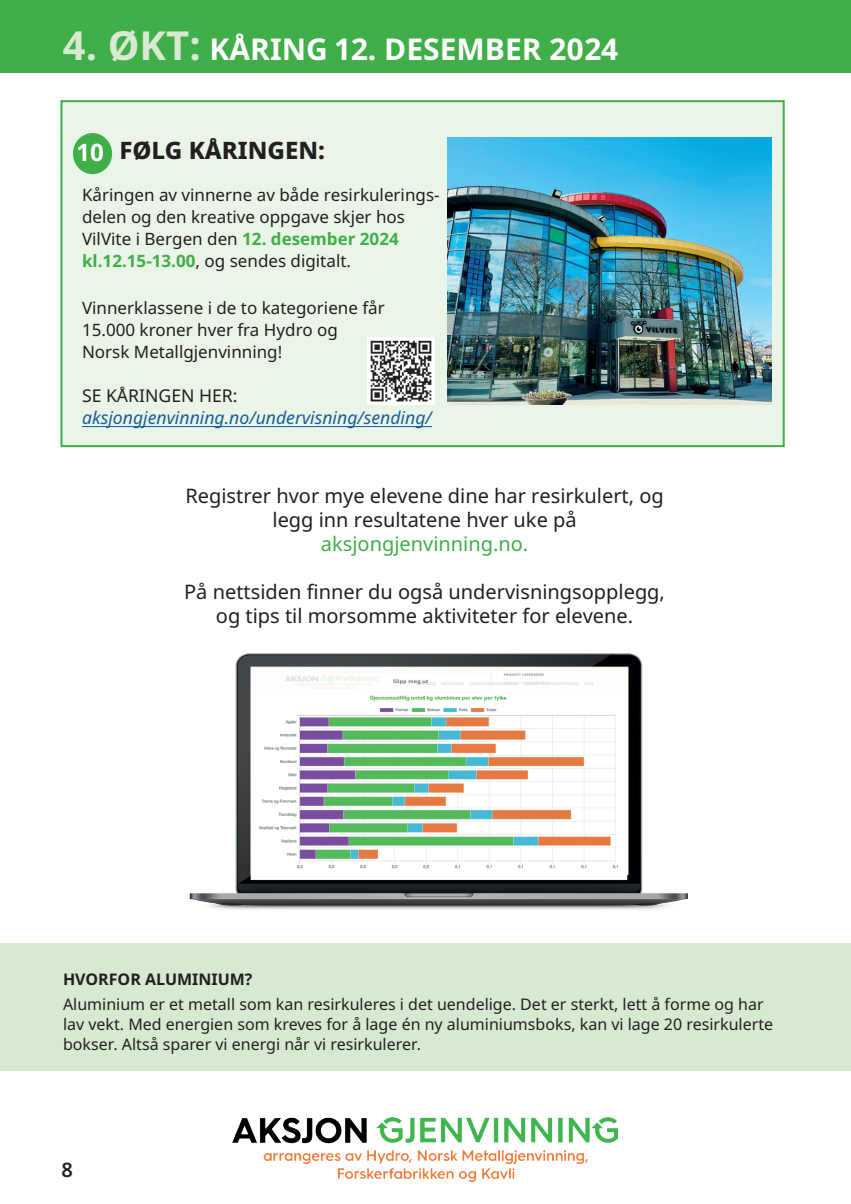
<style>
.page{position:relative;width:851px;height:1204px;background:#fff}
.page>*{position:absolute;margin:0;border:0;box-sizing:border-box;transform-origin:0 0}
.t1{font:700 30px "Noto Sans";color:#fff}
.t2{font:800 24px "Noto Sans";color:#231f20}
.t3{font:700 24px "Noto Sans";color:#fff}
.t4{font:20px/24px "Noto Sans";color:#231f20;text-align:center}
.t5{font:20px "Noto Sans";color:#40ae49}
.t6{font:600 20px "Noto Sans";color:#231f20}
.t7{font:italic 17.6px "Noto Sans";color:#175d9e}
.t8{font:17.6px "Noto Sans";color:#231f20}
.t9{font:17px/22px "Noto Sans";color:#231f20}
.t10{font:16px/20px "Noto Sans";color:#231f20}
.t11{font:700 16px "Noto Sans";color:#231f20}
.s1{font-size:40px;color:#d8e9d2}
.s2{font-weight:700;color:#40ae49}
</style>
<div class="page">
<div style="left:0;top:944px;width:851px;height:127px;background:#d8e9d2"></div>
<img style="left:232px;top:1117px;width:385px;height:64px">
<img style="left:132px;top:653px;width:612px;height:291px">
<div style="left:0;top:0;width:851px;height:73px;background:#40ae49"></div>
<div style="left:60px;top:100px;width:724px;height:347px;background:#eaf4e7;border:2px solid #40ae49"></div>
<div style="left:73px;top:133px;width:39px;height:41px;background:#40ae49;border-radius:50%"></div>
<hr style="left:82px;top:426px;width:350px;height:1px;background:#175d9e">
<img style="left:447px;top:137px;width:324px;height:267px">
<img style="left:368px;top:338px;width:66px;height:66px">
<h1 class="t1" style="left:63px;top:28px;width:557px"><span class="s1">4. ØKT:</span> KÅRING 12. DESEMBER 2024</h1>
<h2 class="t2" style="left:119px;top:132px;width:207px">FØLG KÅRINGEN:</h2>
<h2 class="t3" style="left:77px;top:135px;width:28px">10</h2>
<p class="t9" style="left:82px;top:185px;width:359px">Kåringen av vinnerne av både resirkulerings&shy;delen og den kreative oppgave skjer hos VilVite i Bergen den <span class="s2">12. desember 2024 kl.12.15-13.00</span>, og sendes digitalt.</p>
<p class="t9" style="left:82px;top:298px;width:304px">Vinnerklassene i de to kategoriene får<br>15.000 kroner hver fra Hydro og<br>Norsk Metallgjenvinning!</p>
<p class="t8" style="left:82px;top:383px;width:157px">SE KÅRINGEN HER:</p>
<p class="t7" style="left:82px;top:405px;width:351px">aksjongjenvinning.no/undervisning/sending/</p>
<p class="t4" style="left:185px;top:484px;width:480px">Registrer hvor mye elevene dine har resirkulert, og legg inn resultatene hver uke på</p>
<p class="t5" style="left:321px;top:530px;width:209px">aksjongjenvinning.no.</p>
<p class="t4" style="left:184px;top:580px;width:482px">På nettsiden finner du også undervisningsopplegg, og tips til morsomme aktiviteter for elevene.</p>
<p class="t11" style="left:63px;top:968px;width:191px">HVORFOR ALUMINIUM?</p>
<p class="t10" style="left:63px;top:995px;width:711px">Aluminium er et metall som kan resirkuleres i det uendelige. Det er sterkt, lett å forme og har lav vekt. Med energien som kreves for å lage én ny aluminiumsboks, kan vi lage 20 resirkulerte bokser. Altså sparer vi energi når vi resirkulerer.</p>
<p class="t6" style="left:62px;top:1155px;width:13px">8</p>
</div>
